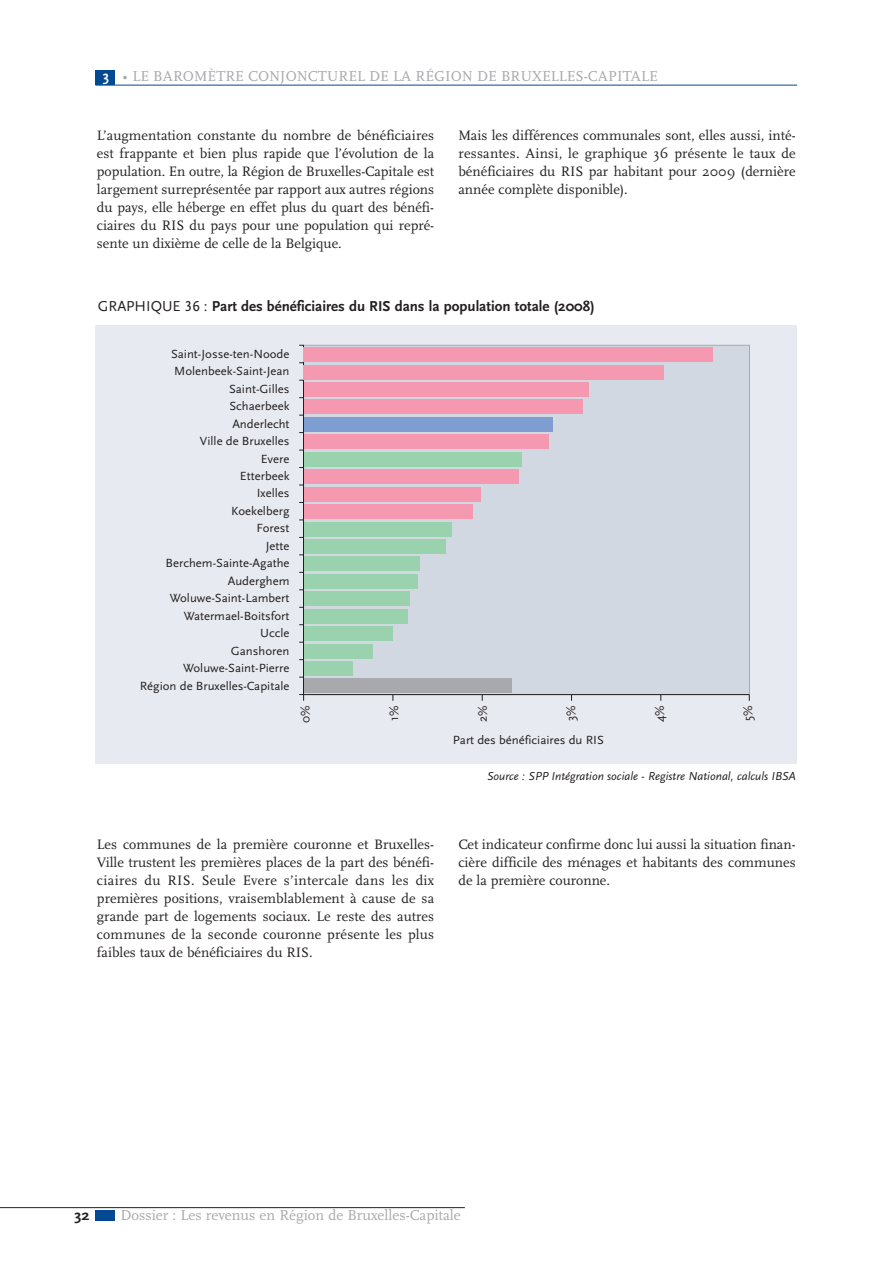
<style>
.page{position:relative;width:893px;height:1263px;background:#fff}
.page>*{position:absolute;margin:0;border:0;box-sizing:border-box;transform-origin:0 0}
.t1{font:15px "Scala";color:#a8a9ad}
.t2{font:700 15px "Scala Sans";color:#231f20}
.t3{font:700 15px "Scala Sans";color:#231f20;scale:1.1 1}
.t4{font:14.25px/18px "Scala";color:#231f20;text-align:justify}
.t5{font:12.75px "Scala Sans";color:#231f20}
.t6{font:12.3px/17.4px "Scala Sans";color:#231f20;text-align:right}
.t7{font:italic 12px "Scala Sans";color:#231f20}
.s1{font-family:"Scala Sans";font-weight:700;color:#fff}
.s2{font-weight:400}
.s3{font-family:"Scala Sans Caps";font-weight:400}
</style>
<div class="page">
<div style="left:95px;top:70px;width:20px;height:15px;background:#014990"></div>
<hr style="left:95px;top:85px;width:702px;height:1px;background:#014990">
<hr style="left:0;top:1207px;width:465px;height:1px;background:#231f20">
<div style="left:95px;top:1211px;width:20px;height:10px;background:#014990"></div>
<div style="left:95px;top:325px;width:702px;height:439px;background:#e7eaf0"></div>
<div style="left:303px;top:345px;width:447px;height:350px;background:#d2d8e2"></div>
<svg style="left:299px;top:694px;width:5px;height:7px"></svg>
<div style="left:304px;top:679px;width:208px;height:14px;background:#a8a9ad"></div>
<div style="left:304px;top:661px;width:48px;height:15px;background:#9ad2ae"></div>
<div style="left:304px;top:644px;width:68px;height:14px;background:#9ad2ae"></div>
<div style="left:304px;top:626px;width:88px;height:15px;background:#9ad2ae"></div>
<div style="left:304px;top:609px;width:104px;height:14px;background:#9ad2ae"></div>
<div style="left:304px;top:591px;width:106px;height:15px;background:#9ad2ae"></div>
<div style="left:304px;top:574px;width:113px;height:15px;background:#9ad2ae"></div>
<div style="left:304px;top:557px;width:116px;height:14px;background:#9ad2ae"></div>
<div style="left:304px;top:539px;width:141px;height:15px;background:#9ad2ae"></div>
<div style="left:304px;top:522px;width:147px;height:14px;background:#9ad2ae"></div>
<div style="left:304px;top:504px;width:168px;height:15px;background:#f499b0"></div>
<div style="left:304px;top:487px;width:177px;height:14px;background:#f499b0"></div>
<div style="left:304px;top:469px;width:214px;height:15px;background:#f499b0"></div>
<div style="left:304px;top:452px;width:217px;height:15px;background:#9ad2ae"></div>
<div style="left:304px;top:435px;width:244px;height:14px;background:#f499b0"></div>
<div style="left:304px;top:417px;width:248px;height:15px;background:#7e9ed2"></div>
<div style="left:304px;top:400px;width:278px;height:14px;background:#f499b0"></div>
<div style="left:304px;top:382px;width:285px;height:15px;background:#f499b0"></div>
<div style="left:304px;top:365px;width:360px;height:14px;background:#f499b0"></div>
<div style="left:304px;top:347px;width:409px;height:15px;background:#f499b0"></div>
<p class="t1" style="left:103px;top:70px;width:556px"><span class="s1">3</span> • LE BAROMÈTRE CONJONCTUREL DE LA RÉGION DE BRUXELLES-CAPITALE</p>
<p class="t4" style="left:97px;top:127px;width:339px">L’augmentation constante du nombre de bénéficiaires est frappante et bien plus rapide que l’évolution de la population. En outre, la Région de Bruxelles-Capitale est largement surreprésentée par rapport aux autres régions du pays, elle héberge en effet plus du quart des bénéfi&shy;ciaires du RIS du pays pour une population qui repré&shy;sente un dixième de celle de la Belgique.</p>
<p class="t4" style="left:458px;top:127px;width:339px">Mais les différences communales sont, elles aussi, inté&shy;ressantes. Ainsi, le graphique 36 présente le taux de bénéficiaires du RIS par habitant pour 2009 (dernière année complète disponible).</p>
<p class="t2" style="left:98px;top:300px;width:498px"><span class="s2">GRAPHIQUE</span> <span class="s3">36</span> <span class="s2">:</span> Part des bénéficiaires du RIS dans la population totale (2008)</p>
<p class="t6" style="left:140px;top:346px;width:151px">Saint-Josse-ten-Noode<br>Molenbeek-Saint-Jean<br>Saint-Gilles<br>Schaerbeek<br>Anderlecht<br>Ville de Bruxelles<br>Evere<br>Etterbeek<br>Ixelles<br>Koekelberg<br>Forest<br>Jette<br>Berchem-Sainte-Agathe<br>Auderghem<br>Woluwe-Saint-Lambert<br>Watermael-Boitsfort<br>Uccle<br>Ganshoren<br>Woluwe-Saint-Pierre<br>Région de Bruxelles-Capitale</p>
<p class="t5" style="left:300px;top:723px;width:19px;rotate:-90deg">0%</p>
<p class="t5" style="left:388px;top:721px;width:17px;rotate:-90deg">1%</p>
<p class="t5" style="left:477px;top:722px;width:18px;rotate:-90deg">2%</p>
<p class="t5" style="left:565px;top:721px;width:17px;rotate:-90deg">3%</p>
<p class="t5" style="left:654px;top:722px;width:19px;rotate:-90deg">4%</p>
<p class="t5" style="left:742px;top:721px;width:17px;rotate:-90deg">5%</p>
<p class="t6" style="left:453px;top:732px;width:152px">Part des bénéficiaires du RIS</p>
<p class="t7" style="left:487px;top:771px;width:310px">Source : SPP Intégration sociale - Registre National, calculs IBSA</p>
<p class="t4" style="left:97px;top:837px;width:339px">Les communes de la première couronne et Bruxelles-Ville trustent les premières places de la part des bénéfi&shy;ciaires du RIS. Seule Evere s’intercale dans les dix premières positions, vraisemblablement à cause de sa grande part de logements sociaux. Le reste des autres communes de la seconde couronne présente les plus faibles taux de bénéficiaires du RIS.</p>
<p class="t4" style="left:458px;top:837px;width:339px">Cet indicateur confirme donc lui aussi la situation finan&shy;cière difficile des ménages et habitants des communes de la première couronne.</p>
<p class="t3" style="left:74px;top:1209px;width:15px">32</p>
<p class="t1" style="left:120px;top:1209px;width:342px">Dossier : Les revenus en Région de Bruxelles-Capitale</p>
</div>
